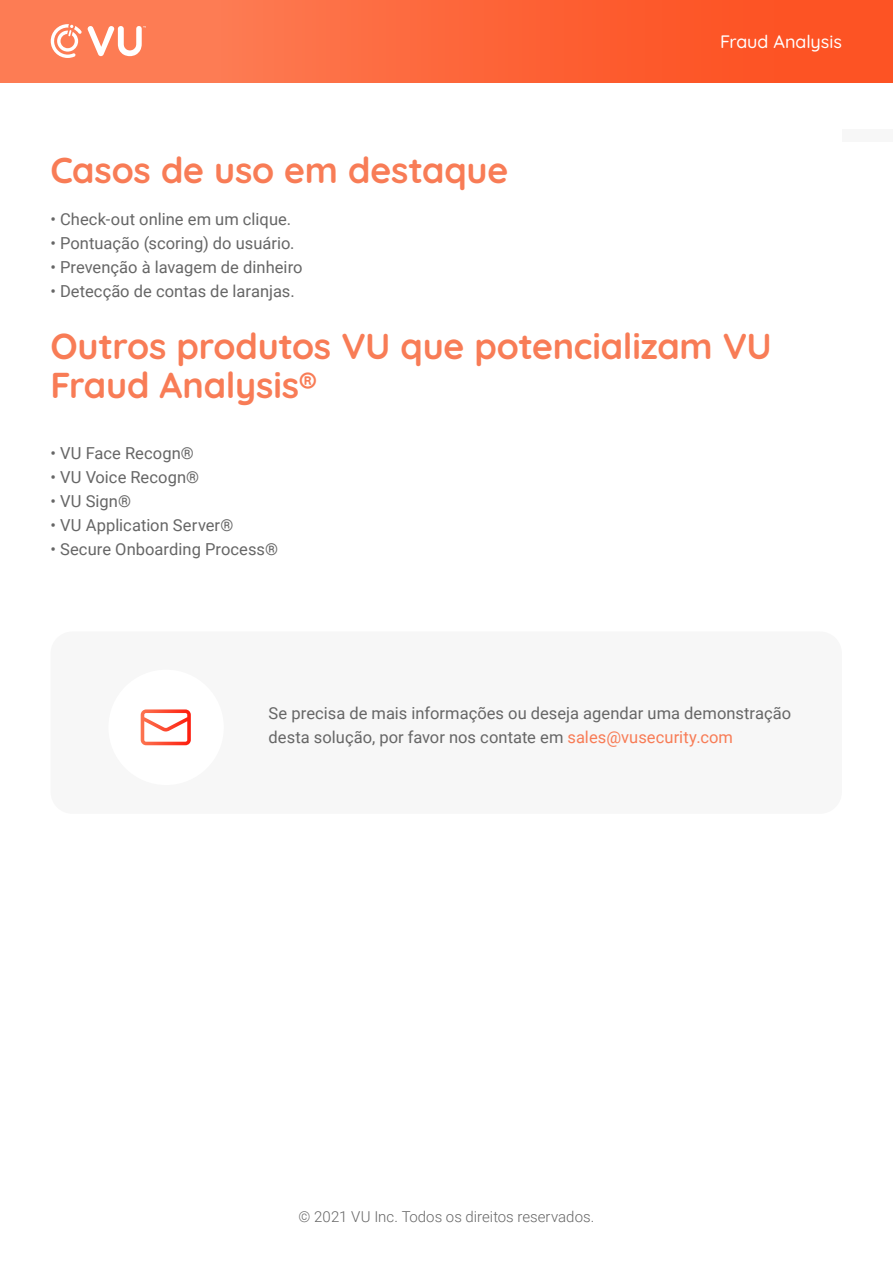
<style>
.page{position:relative;width:893px;height:1263px;background:#fff}
.page>*{position:absolute;margin:0;border:0;box-sizing:border-box;transform-origin:0 0}
.t1{font:700 36px/39px "Quicksand";letter-spacing:-.01em;color:#f87c56}
.t2{font:500 18px "Quicksand";letter-spacing:-.005em;color:#fff}
.t3{font:16.5px/24px "Roboto";letter-spacing:.005em;color:#666}
.t4{font:300 15px "Roboto";color:#666}
.t5{font:300 10.5px "Roboto";letter-spacing:.015em;color:#fff}
.s1{color:#f87c56}
</style>
<div class="page">
<div style="left:0;top:0;width:893px;height:82px;background:linear-gradient(to right,#fd835c,#fd4d1d)"></div>
<svg style="left:88px;top:26px;width:58px;height:30px"></svg>
<svg style="left:51px;top:24px;width:31px;height:34px"></svg>
<div style="left:51px;top:631px;width:791px;height:183px;background:#f7f7f7;border-radius:22px"></div>
<div style="left:108px;top:670px;width:116px;height:115px;background:#fff;border-radius:50%"></div>
<svg style="left:141px;top:709px;width:50px;height:36px"></svg>
<div style="left:843px;top:129px;width:50px;height:12px;background:#f7f7f7"></div>
<p class="t2" style="left:720px;top:27px;width:123px">Fraud Analysis</p>
<p class="t5" style="left:697px;top:36px;width:147px">Android V 1.9.9.66 / IOS V 2.0.2</p>
<h1 class="t1" style="left:50px;top:147px;width:459px">Casos de uso em destaque</h1>
<p class="t3" style="left:50px;top:206px;width:242px">• Check-out online em um clique.</p>
<p class="t3" style="left:50px;top:230px;width:246px">• Pontuação (scoring) do usuário.</p>
<p class="t3" style="left:50px;top:254px;width:254px">• Prevenção à lavagem de dinheiro</p>
<p class="t3" style="left:50px;top:278px;width:246px">• Detecção de contas de laranjas.</p>
<h1 class="t1" style="left:50px;top:323px;width:723px">Outros produtos VU que potencializam VU<br>Fraud Analysis®</h1>
<p class="t3" style="left:50px;top:441px;width:145px">• VU Face Recogn®</p>
<p class="t3" style="left:50px;top:465px;width:150px">• VU Voice Recogn®</p>
<p class="t3" style="left:50px;top:489px;width:82px">• VU Sign®</p>
<p class="t3" style="left:50px;top:513px;width:185px">• VU Application Server®</p>
<p class="t3" style="left:50px;top:537px;width:229px">• Secure Onboarding Process®</p>
<p class="t3" style="left:269px;top:701px;width:524px">Se precisa de mais informações ou deseja agendar uma demonstração desta solução, por favor nos contate em <span class="s1">sales@vusecurity.com</span></p>
<p class="t4" style="left:299px;top:1206px;width:297px">© 2021 VU Inc. Todos os direitos reservados.</p>
</div>
